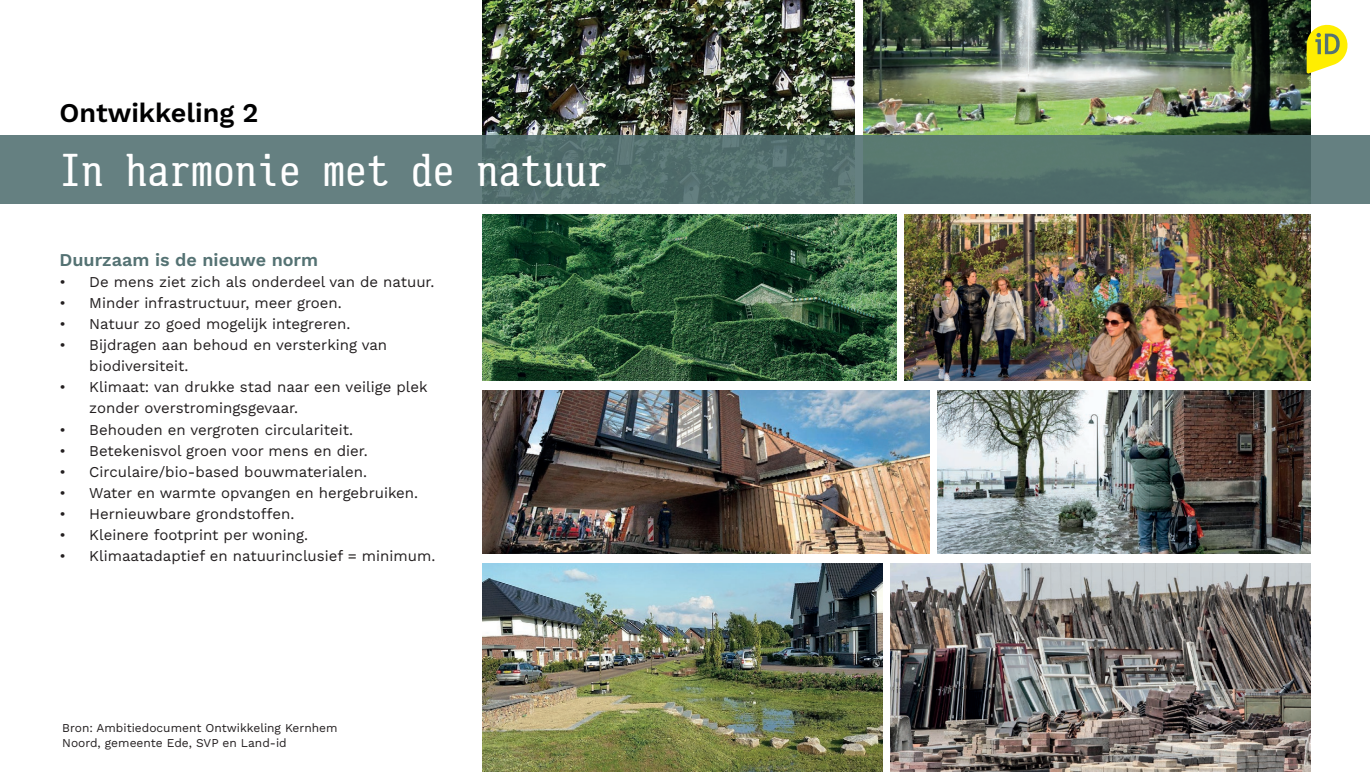
<style>
.page{position:relative;width:1370px;height:772px;background:#fff}
.page>*{position:absolute;margin:0;border:0;box-sizing:border-box;transform-origin:0 0}
.t1{font:45.75px "Pennsylvania";color:#fff}
.t2{font:600 27px "Work Sans";color:#000001}
.t3{font:600 18px "Work Sans";color:#547273}
.t4{font:15px/21px "Work Sans";color:#231f20}
.t5{font:12px/15px "Work Sans";color:#231f20}
</style>
<div class="page">
<img style="left:482px;top:563px;width:400px;height:208px">
<img style="left:482px;top:0;width:373px;height:135px">
<img style="left:863px;top:0;width:447px;height:135px">
<img style="left:891px;top:563px;width:419px;height:208px">
<img style="left:482px;top:214px;width:414px;height:166px">
<img style="left:482px;top:390px;width:448px;height:163px">
<img style="left:905px;top:214px;width:405px;height:166px">
<img style="left:938px;top:390px;width:372px;height:163px">
<svg style="left:1306px;top:22px;width:42px;height:52px"></svg>
<svg style="left:0;top:135px;width:1370px;height:68px;background:#5a7675"></svg>
<h2 class="t2" style="left:60px;top:93px;width:200px">Ontwikkeling 2</h2>
<h1 class="t1" style="left:60px;top:144px;width:550px">In harmonie met de natuur</h1>
<p class="t3" style="left:60px;top:246px;width:260px">Duurzaam is de nieuwe norm</p>
<p class="t4" style="left:60px;top:271px;width:376px">• De mens ziet zich als onderdeel van de natuur.</p>
<p class="t4" style="left:60px;top:292px;width:284px">• Minder infrastructuur, meer groen.</p>
<p class="t4" style="left:60px;top:313px;width:292px">• Natuur zo goed mogelijk integreren.</p>
<p class="t4" style="left:89px;top:334px;width:299px;text-indent:-30px">• Bijdragen aan behoud en versterking van biodiversiteit.</p>
<p class="t4" style="left:89px;top:376px;width:340px;text-indent:-30px">• Klimaat: van drukke stad naar een veilige plek zonder overstromingsgevaar.</p>
<p class="t4" style="left:60px;top:418px;width:295px">• Behouden en vergroten circulariteit.</p>
<p class="t4" style="left:60px;top:439px;width:310px">• Betekenisvol groen voor mens en dier.</p>
<p class="t4" style="left:60px;top:460px;width:309px">• Circulaire/bio-based bouwmaterialen.</p>
<p class="t4" style="left:60px;top:481px;width:360px">• Water en warmte opvangen en hergebruiken.</p>
<p class="t4" style="left:60px;top:502px;width:236px">• Hernieuwbare grondstoffen.</p>
<p class="t4" style="left:60px;top:523px;width:250px">• Kleinere footprint per woning.</p>
<p class="t4" style="left:60px;top:544px;width:377px">• Klimaatadaptief en natuurinclusief = minimum.</p>
<p class="t5" style="left:62px;top:719px;width:277px">Bron: Ambitiedocument Ontwikkeling Kernhem<br>Noord, gemeente Ede, SVP en Land-id</p>
</div>
